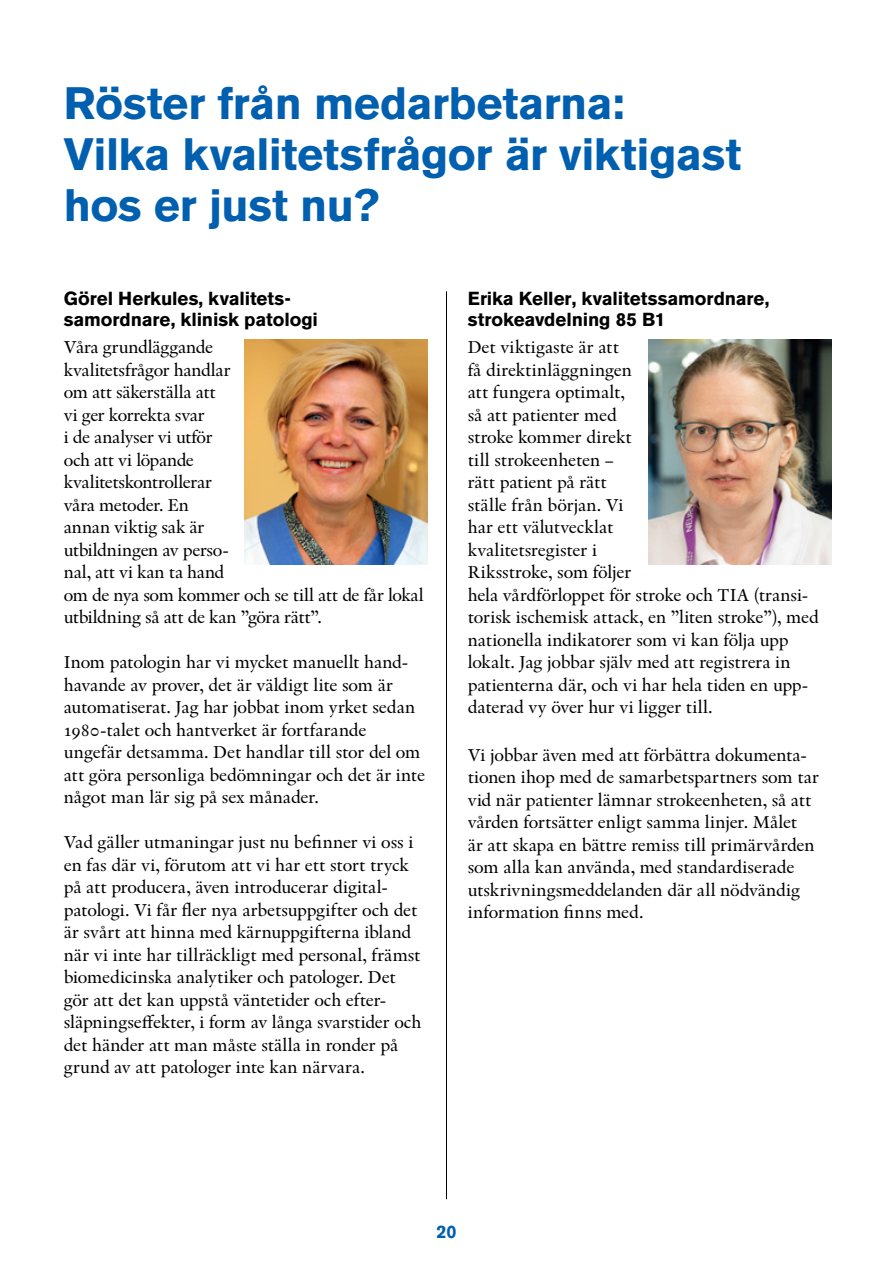
<style>
.page{position:relative;width:893px;height:1263px;background:#fff}
.page>*{position:absolute;margin:0;border:0;box-sizing:border-box;transform-origin:0 0}
.t1{font:700 45px/51px "Akzidenz Grotesk BE";letter-spacing:-.01em;color:#005faf}
.t2{font:700 18.75px/21px "Akzidenz Grotesk BE";letter-spacing:-.005em;color:#000}
.Brödtext_utan_indrag{font:18px/22.5px "Indigo Antiqua 2";letter-spacing:-.015em;color:#000}
.t3{font:700 18px "Akzidenz Grotesk BE";color:#005faf}
</style>
<div class="page">
<hr style="left:446px;top:291px;width:1px;height:908px;background:#000">
<img style="left:244px;top:339px;width:183px;height:226px">
<img style="left:648px;top:339px;width:183px;height:226px">
<h1 class="t1" style="left:64px;top:78px;width:679px">Röster från medarbetarna:<br>Vilka kvalitetsfrågor är viktigast hos er just nu?</h1>
<h3 class="t2" style="left:64px;top:288px;width:256px">Görel Herkules, kvalitets&shy;samordnare, klinisk patologi</h3>
<p class="Brödtext_utan_indrag" style="left:64px;top:335px;width:361px">Våra grundläggande<br>kvalitetsfrågor handlar<br>om att säkerställa att<br>vi ger korrekta svar<br>i de analyser vi utför<br>och att vi löpande<br>kvalitetskontrollerar<br>våra metoder. En<br>annan viktig sak är<br>utbildningen av perso-<br>nal, att vi kan ta hand<br>om de nya som kommer och se till att de får lokal utbildning så att de kan ”göra rätt”.</p>
<p class="Brödtext_utan_indrag" style="left:64px;top:650px;width:353px">Inom patologin har vi mycket manuellt hand&shy;havande av prover, det är väldigt lite som är automatiserat. Jag har jobbat inom yrket sedan 1980-talet och hantverket är fortfarande</p>
<p class="Brödtext_utan_indrag" style="left:64px;top:740px;width:363px">ungefär detsamma. Det handlar till stor del om att göra personliga bedömningar och det är inte något man lär sig på sex månader.</p>
<p class="Brödtext_utan_indrag" style="left:64px;top:830px;width:359px">Vad gäller utmaningar just nu befinner vi oss i en fas där vi, förutom att vi har ett stort tryck på att producera, även introducerar digital&shy;patologi. Vi får fler nya arbetsuppgifter och det är svårt att hinna med kärnuppgifterna ibland när vi inte har tillräckligt med personal, främst biomedicinska analytiker och patologer. Det gör att det kan uppstå väntetider och efter&shy;släpningseffekter, i form av långa svarstider och det händer att man måste ställa in ronder på grund av att patologer inte kan närvara.</p>
<h3 class="t2" style="left:468px;top:288px;width:303px">Erika Keller, kvalitetssamordnare, strokeavdelning 85 B1</h3>
<p class="Brödtext_utan_indrag" style="left:468px;top:335px;width:353px">Det viktigaste är att<br>få direktinläggningen<br>att fungera optimalt,<br>så att patienter med<br>stroke kommer direkt<br>till strokeenheten –<br>rätt patient på rätt<br>ställe från början. Vi<br>har ett välutvecklat<br>kvalitetsregister i<br>Riksstroke, som följer<br>hela vårdförloppet för stroke och TIA (transi&shy;torisk ischemisk attack, en ”liten stroke”), med nationella indikatorer som vi kan följa upp lokalt. Jag jobbar själv med att registrera in patienterna där, och vi har hela tiden en upp&shy;daterad vy över hur vi ligger till.</p>
<p class="Brödtext_utan_indrag" style="left:468px;top:743px;width:353px">Vi jobbar även med att förbättra dokumenta&shy;tionen ihop med de samarbetspartners som tar vid när patienter lämnar strokeenheten, så att vården fortsätter enligt samma linjer. Målet<br>är att skapa en bättre remiss till primärvården som alla kan använda, med standardiserade utskrivningsmeddelanden där all nödvändig information finns med.</p>
<p class="t3" style="left:436px;top:1221px;width:22px">20</p>
</div>
